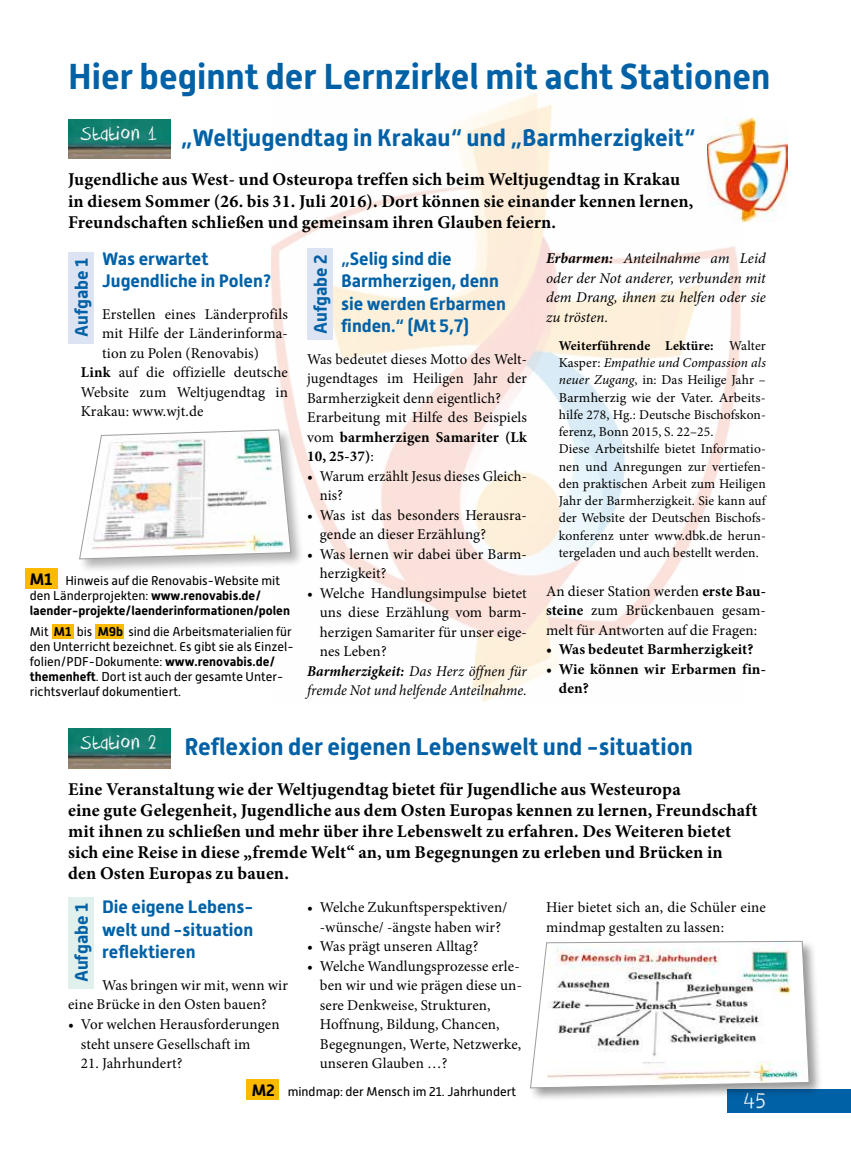
<style>
.page{position:relative;width:851px;height:1149px;background:#fff}
.page>*{position:absolute;margin:0;border:0;box-sizing:border-box;transform-origin:0 0}
.t1{font:700 36px "Alwyn New";color:#0061a7}
.t2{font:25.5px "DK Crayon Crumble";color:#fff}
.t3{font:700 24px "Alwyn New";color:#0061a7}
.t4{font:22.5px "DK Crayon Crumble";letter-spacing:.01em;color:#fff}
.t5{font:700 18px/21px "Minion Pro";letter-spacing:.01em;color:#000}
.t6{font:700 18px/22.5px "Alwyn New";color:#0061a7}
.t7{font:15px/19.5px "Minion Pro";letter-spacing:.01em;color:#000}
.t8{font:italic 15px/19.5px "Minion Pro";letter-spacing:.005em;color:#000;text-align:justify}
.t9{font:italic 15px "Minion Pro";letter-spacing:.005em;color:#000;scale:.96 1}
.t10{font:700 15px/19.5px "Minion Pro";letter-spacing:.01em;color:#000}
.t11{font:13.5px/17.2px "Minion Pro";letter-spacing:.01em;color:#000}
.t12{font:12.75px/15px "Alwyn New";color:#000}
.t13{font:700 12.75px/15px "Alwyn New";color:#000}
.s1{font-weight:700}
.s2{font-size:16.5px}
.s3{font-weight:400}
.s4{font-style:italic}
.s5{font-weight:700;font-size:16.5px}
</style>
<div class="page">
<div style="left:727px;top:1089px;width:123px;height:23px;background:#0061a7"></div>
<img style="left:271px;top:93px;width:471px;height:608px">
<div style="left:52px;top:624px;width:22px;height:14px;background:#fbba00"></div>
<div style="left:95px;top:624px;width:29px;height:14px;background:#fbba00"></div>
<div style="left:25px;top:568px;width:32px;height:20px;background:#fbba00"></div>
<img style="left:68px;top:119px;width:102px;height:40px">
<img style="left:707px;top:118px;width:80px;height:103px">
<div style="left:307px;top:248px;width:25px;height:91px;background:#dce3f3"></div>
<div style="left:68px;top:252px;width:26px;height:91px;background:#dce3f3"></div>
<img style="left:68px;top:728px;width:102px;height:40px">
<div style="left:68px;top:897px;width:26px;height:91px;background:#e0f0ec"></div>
<div style="left:77px;top:427px;width:228px;height:146px;background:#000;opacity:.3"></div>
<svg style="left:79px;top:429px;width:212px;height:130px"></svg>
<div style="left:247px;top:1078px;width:32px;height:21px;background:#fbba00"></div>
<div style="left:528px;top:938px;width:295px;height:163px;background:#000;opacity:.4"></div>
<svg style="left:529px;top:940px;width:280px;height:148px"></svg>
<h1 class="t1" style="left:68px;top:55px;width:703px">Hier beginnt der Lernzirkel mit acht Stationen</h1>
<h3 class="t4" style="left:81px;top:120px;width:78px">Station 1</h3>
<h3 class="t3" style="left:181px;top:124px;width:516px">„Weltjugendtag in Krakau“ und „Barmherzigkeit“</h3>
<p class="t5" style="left:68px;top:169px;width:627px">Jugendliche aus West- und Osteuropa treffen sich beim Weltjugendtag in Krakau in diesem Sommer (26. bis 31. Juli 2016). Dort können sie einander kennen lernen,<br>Freundschaften schließen und gemeinsam ihren Glauben feiern.</p>
<p class="t6" style="left:341px;top:247px;width:166px">„Selig sind die<br>Barmherzigen, denn sie werden -Erbarmen finden.“ (Mt 5,7)</p>
<p class="t7" style="left:307px;top:349px;width:221px">Was bedeutet dieses Motto des Welt&shy;jugendtages im Heiligen Jahr der<br>Barmherzigkeit denn eigentlich?<br>Erarbeitung mit Hilfe des Beispiels vom <span class="s1">barmherzigen Samariter (Lk<br>10, 25-37)</span>:</p>
<p class="t7" style="left:320px;top:466px;width:208px;text-indent:-13px">• Warum erzählt Jesus dieses Gleich&shy;nis?</p>
<p class="t7" style="left:320px;top:505px;width:208px;text-indent:-13px">• Was ist das besonders Herausra&shy;gende an dieser Erzählung?</p>
<p class="t7" style="left:320px;top:544px;width:208px;text-indent:-13px">• Was lernen wir dabei über Barm&shy;herzigkeit?</p>
<p class="t7" style="left:307px;top:583px;width:221px">• Welche Handlungsimpulse bietet</p>
<p class="t7" style="left:320px;top:602px;width:208px">uns diese Erzählung vom barm-</p>
<p class="t7" style="left:320px;top:622px;width:208px">herzigen Samariter für unser eige-</p>
<p class="t7" style="left:320px;top:641px;width:68px">nes Leben?</p>
<p class="t9" style="left:307px;top:660px;width:230px"><span class="s1">Barmherzigkeit:</span> Das Herz öffnen für</p>
<p class="t9" style="left:307px;top:680px;width:230px">fremde Not und helfende Anteilnahme.</p>
<p class="t6" style="left:102px;top:247px;width:171px">Was erwartet<br>Jugendliche in Polen?</p>
<p class="t7" style="left:102px;top:304px;width:187px">Erstellen eines Länderprofils</p>
<p class="t7" style="left:102px;top:323px;width:187px">mit Hilfe der Länderinforma-</p>
<p class="t7" style="left:102px;top:343px;width:158px">tion zu Polen (Renovabis)</p>
<p class="t7" style="left:81px;top:362px;width:208px"><span class="s1">Link</span> auf die offizielle deutsche</p>
<p class="t7" style="left:81px;top:382px;width:208px">Website zum Weltjugendtag in</p>
<p class="t7" style="left:81px;top:401px;width:124px">Krakau: www.wjt.de</p>
<p class="t6" style="left:70px;top:337px;width:81px;rotate:-90deg">Aufgabe 1</p>
<p class="t6" style="left:309px;top:334px;width:81px;rotate:-90deg">Aufgabe 2</p>
<p class="t13" style="left:30px;top:573px;width:262px"><span class="s2">M1</span> <span class="s3">Hinweis auf die Renovabis-Website mit den Länderprojekten:</span> www.renovabis.de/ laender-projekte/laenderinformationen/polen</p>
<p class="t12" style="left:30px;top:624px;width:265px">Mit <span class="s1">M1</span> bis <span class="s1">M9b</span> sind die Arbeitsmaterialien für den Unterricht bezeichnet. Es gibt sie als Einzel&shy;folien/PDF-Dokumente: <span class="s1">www.renovabis.de/ themenheft</span>. Dort ist auch der gesamte Unter&shy;richtsverlauf dokumentiert.</p>
<p class="t8" style="left:546px;top:248px;width:221px"><span class="s1">Erbarmen:</span> Anteilnahme am Leid oder der Not anderer, verbunden mit dem Drang, ihnen zu helfen oder sie zu trösten.</p>
<p class="t11" style="left:558px;top:337px;width:208px"><span class="s1">Weiterführende Lektüre:</span> Walter Kasper: <span class="s4">Empathie und Compassion als neuer Zugang</span>, in: Das Heilige Jahr – Barmherzig wie der Vater. Arbeits&shy;hilfe 278, Hg.: Deutsche Bischofskon&shy;ferenz, Bonn 2015, S. 22–25.<br>Diese Arbeitshilfe bietet Informatio&shy;nen und Anregungen zur vertiefen&shy;den praktischen Arbeit zum Heiligen Jahr der Barmherzigkeit. Sie kann auf der Website der Deutschen Bischofs&shy;konferenz unter www.dbk.de herun&shy;tergeladen und auch bestellt werden.</p>
<p class="t7" style="left:546px;top:581px;width:221px;text-align:justify">An dieser Station werden <span class="s1">erste Bau&shy;steine</span> zum Brückenbauen gesam&shy;melt für Antworten auf die Fragen:</p>
<p class="t10" style="left:546px;top:639px;width:209px">• Was bedeutet Barmherzigkeit?</p>
<p class="t10" style="left:558px;top:659px;width:208px;text-indent:-13px">• Wie können wir Erbarmen fin&shy;den?</p>
<h3 class="t4" style="left:81px;top:728px;width:77px">Station 2</h3>
<h3 class="t3" style="left:184px;top:733px;width:510px">Reflexion der eigenen Lebenswelt und -situation</h3>
<p class="t5" style="left:68px;top:777px;width:691px">Eine Veranstaltung wie der Weltjugendtag bietet für Jugendliche aus Westeuropa<br>eine gute Gelegenheit, Jugendliche aus dem Osten Europas kennen zu lernen, Freundschaft mit ihnen zu schließen und mehr über ihre Lebenswelt zu erfahren. Des Weiteren bietet sich eine Reise in diese „fremde Welt“ an, um Begegnungen zu erleben und Brücken in<br>den Osten Europas zu bauen.</p>
<p class="t7" style="left:546px;top:897px;width:221px">Hier bietet sich an, die Schüler eine mindmap gestalten zu lassen:</p>
<p class="t6" style="left:102px;top:895px;width:153px;text-align:justify">Die eigene Lebens&shy;welt und -situation reflektieren</p>
<p class="t7" style="left:68px;top:975px;width:221px;text-indent:34px">Was bringen wir mit, wenn wir eine Brücke in den Osten bauen?</p>
<p class="t7" style="left:81px;top:1014px;width:200px;text-indent:-13px">• Vor welchen Herausforderungen steht unsere Gesellschaft im</p>
<p class="t7" style="left:81px;top:1053px;width:103px">21. Jahrhundert?</p>
<p class="t7" style="left:307px;top:897px;width:202px;text-align:center">• Welche Zukunftsperspektiven/ -wünsche/ -ängste haben wir?</p>
<p class="t7" style="left:307px;top:936px;width:173px">• Was prägt unseren Alltag?</p>
<p class="t7" style="left:320px;top:955px;width:204px;text-indent:-13px">• Welche Wandlungsprozesse erle&shy;ben wir und wie prägen diese un&shy;sere Denkweise, Strukturen,<br>Hoffnung, Bildung, Chancen,<br>Begegnungen, Werte, Netzwerke, unseren Glauben …?</p>
<p class="t6" style="left:70px;top:982px;width:81px;rotate:-90deg">Aufgabe 1</p>
<p class="t12" style="left:252px;top:1083px;width:266px"><span class="s5">M2</span> mindmap: der Mensch im 21. Jahrhundert</p>
<h2 class="t2" style="left:743px;top:1085px;width:24px">45</h2>
</div>
